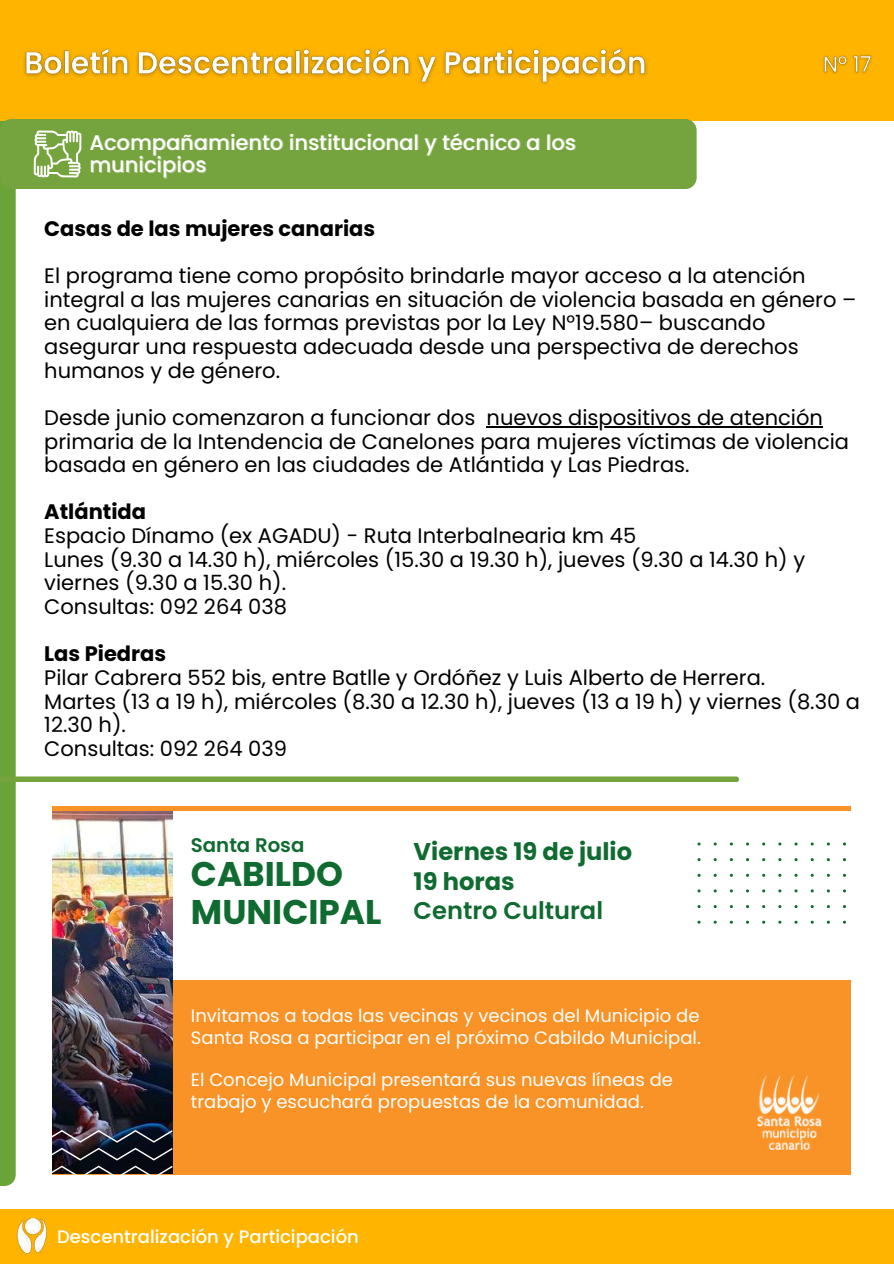
<style>
.page{position:relative;width:894px;height:1264px;background:#fff}
.page>*{position:absolute;margin:0;border:0;box-sizing:border-box;transform-origin:0 0}
.t1{font:700 34.2px/37.7px "Poppins";color:#106b30}
.t2{font:700 24.15px/29.8px "Poppins";color:#106b30}
.t3{font:600 24.15px "Poppins";color:#106b30}
.t4{font:21px/23.7px "Poppins";color:#000}
.t5{font:500 21px/22.5px "Poppins";color:#fff}
.t6{font:700 21px "Poppins";color:#000}
.t7{font:600 19.65px "Poppins";color:#106b30}
.t8{font:18px/21.3px "Poppins";color:#fff}
.t9{font:500 18px "Poppins";color:#fff}
</style>
<div class="page">
<div style="left:0;top:117px;width:16px;height:1068px;background:#6aa338"></div>
<div style="left:0;top:0;width:893px;height:120px;background:#ffb500"></div>
<div style="left:0;top:119px;width:696px;height:70px;background:#75a33d;border-radius:11px"></div>
<svg style="left:34px;top:130px;width:47px;height:47px"></svg>
<div style="left:0;top:1208px;width:893px;height:55px;background:#ffb500"></div>
<img style="left:23px;top:47px;width:624px;height:38px">
<svg style="left:486px;top:426px;width:14px;height:1px"></svg>
<hr style="left:500px;top:426px;width:322px;height:1px;background:#000">
<img style="left:823px;top:54px;width:49px;height:20px">
<div style="left:52px;top:806px;width:798px;height:368px;background:#f99327"></div>
<div style="left:169px;top:811px;width:681px;height:169px;background:#fff"></div>
<img style="left:52px;top:811px;width:120px;height:318px">
<svg style="left:697px;top:842px;width:148px;height:81px"></svg>
<img style="left:52px;top:1129px;width:121px;height:46px">
<img style="left:757px;top:1075px;width:64px;height:73px">
<svg style="left:0;top:776px;width:738px;height:6px;background:#7faa4c"></svg>
<p class="t5" style="left:89px;top:131px;width:488px">Acompañamiento institucional y técnico a los municipios</p>
<p class="t6" style="left:44px;top:214px;width:332px">Casas de las mujeres canarias</p>
<p class="t4" style="left:44px;top:264px;width:813px">El programa tiene como propósito brindarle mayor acceso a la atención integral a las mujeres canarias en situación de violencia basada en género – en cualquiera de las formas previstas por la Ley N°19.580– buscando asegurar una respuesta adecuada desde una perspectiva de derechos humanos y de género.</p>
<p class="t4" style="left:44px;top:405px;width:806px">Desde junio comenzaron a funcionar dos nuevos dispositivos de atención primaria de la Intendencia de Canelones para mujeres víctimas de violencia basada en género en las ciudades de Atlántida y Las Piedras.</p>
<p class="t6" style="left:44px;top:497px;width:103px">Atlántida</p>
<p class="t4" style="left:44px;top:524px;width:762px">Espacio Dínamo (ex AGADU) - Ruta Interbalnearia km 45<br>Lunes (9.30 a 14.30 h), miércoles (15.30 a 19.30 h), jueves (9.30 a 14.30 h) y viernes (9.30 a 15.30 h).<br>Consultas: 092 264 038</p>
<p class="t6" style="left:44px;top:639px;width:123px">Las Piedras</p>
<p class="t4" style="left:44px;top:665px;width:817px">Pilar Cabrera 552 bis, entre Batlle y Ordóñez y Luis Alberto de Herrera.<br>Martes (13 a 19 h), miércoles (8.30 a 12.30 h), jueves (13 a 19 h) y viernes (8.30 a 12.30 h).<br>Consultas: 092 264 039</p>
<p class="t7" style="left:191px;top:831px;width:115px">Santa Rosa</p>
<h1 class="t1" style="left:191px;top:855px;width:192px">CABILDO<br>MUNICIPAL</h1>
<p class="t2" style="left:413px;top:836px;width:220px">Viernes 19 de julio<br>19 horas</p>
<p class="t3" style="left:413px;top:894px;width:191px">Centro Cultural</p>
<p class="t8" style="left:191px;top:1005px;width:511px">Invitamos a todas las vecinas y vecinos del Municipio de<br>Santa Rosa a participar en el próximo Cabildo Municipal.</p>
<p class="t8" style="left:191px;top:1069px;width:483px">El Concejo Municipal presentará sus nuevas líneas de trabajo y escuchará propuestas de la comunidad.</p>
<p class="t9" style="left:57px;top:1224px;width:303px">Descentralización y Participación</p>
</div>
